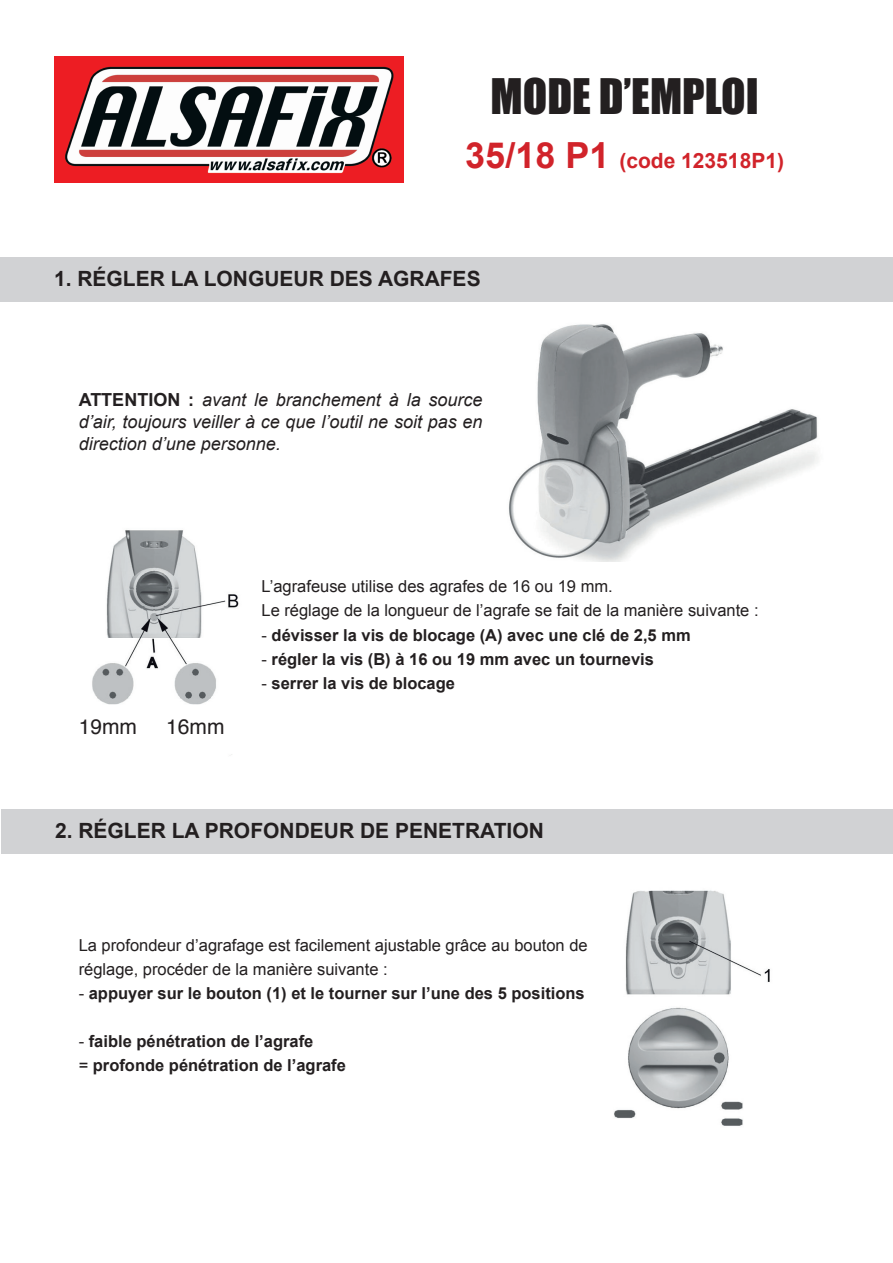
<style>
.page{position:relative;width:893px;height:1263px;background:#fff}
.page>*{position:absolute;margin:0;border:0;box-sizing:border-box;transform-origin:0 0}
.t1{font:45px "Impact";color:#231f20}
.t2{font:700 21px "Arial";color:#231f20}
.t3{font:700 21px "Arial";color:#d1232a}
.t4{font:21px "Helvetica";color:#231f20}
.t5{font:italic 18px/21.6px "Arial";color:#231f20;text-align:justify}
.t6{font:700 16.5px/24px "Arial";color:#231f20}
.t7{font:16.5px/24px "Arial";color:#231f20}
.s1{font-size:36px}
.s2{font-weight:700;font-style:normal}
.s3{font-weight:400}
</style>
<div class="page">
<div style="left:0;top:257px;width:893px;height:45px;background:#d1d2d4"></div>
<img style="left:54px;top:56px;width:350px;height:127px">
<img style="left:509px;top:324px;width:309px;height:237px">
<img style="left:92px;top:530px;width:147px;height:225px">
<div style="left:1px;top:809px;width:892px;height:45px;background:#d1d2d4"></div>
<img style="left:614px;top:890px;width:156px;height:236px">
<div style="left:79px;top:719px;width:182px;height:34px;background:#fff"></div>
<h1 class="t1" style="left:490px;top:61px;width:270px">MODE D’EMPLOI</h1>
<p class="t3" style="left:465px;top:147px;width:320px"><span class="s1">35/18 P1</span> (code 123518P1)</p>
<p class="t2" style="left:54px;top:265px;width:428px">1. RÉGLER LA LONGUEUR DES AGRAFES</p>
<p class="t5" style="left:79px;top:390px;width:405px"><span class="s2">ATTENTION :</span> avant le branchement à la source d’air, toujours veiller à ce que l’outil ne soit pas en direction d’une personne.</p>
<p class="t4" style="left:79px;top:711px;width:60px">19mm</p>
<p class="t4" style="left:166px;top:711px;width:60px">16mm</p>
<p class="t7" style="left:261px;top:575px;width:499px">L’agrafeuse utilise des agrafes de 16 ou 19 mm.<br>Le réglage de la longueur de l’agrafe se fait de la manière suivante :</p>
<p class="t6" style="left:261px;top:623px;width:431px"><span class="s3">-</span> dévisser la vis de blocage (A) avec une clé de 2,5 mm</p>
<p class="t6" style="left:261px;top:647px;width:394px"><span class="s3">-</span> régler la vis (B) à 16 ou 19 mm avec un tournevis</p>
<p class="t6" style="left:261px;top:671px;width:195px"><span class="s3">-</span> serrer la vis de blocage</p>
<p class="t2" style="left:55px;top:816px;width:490px">2. RÉGLER LA PROFONDEUR DE PENETRATION</p>
<p class="t7" style="left:79px;top:933px;width:511px">La profondeur d’agrafage est facilement ajustable grâce au bouton de réglage, procéder de la manière suivante :</p>
<p class="t6" style="left:79px;top:981px;width:508px"><span class="s3">-</span> appuyer sur le bouton (1) et le tourner sur l’une des 5 positions</p>
<p class="t6" style="left:79px;top:1029px;width:269px"><span class="s3">-</span> faible pénétration de l’agrafe<br><span class="s3">=</span> profonde pénétration de l’agrafe</p>
</div>
